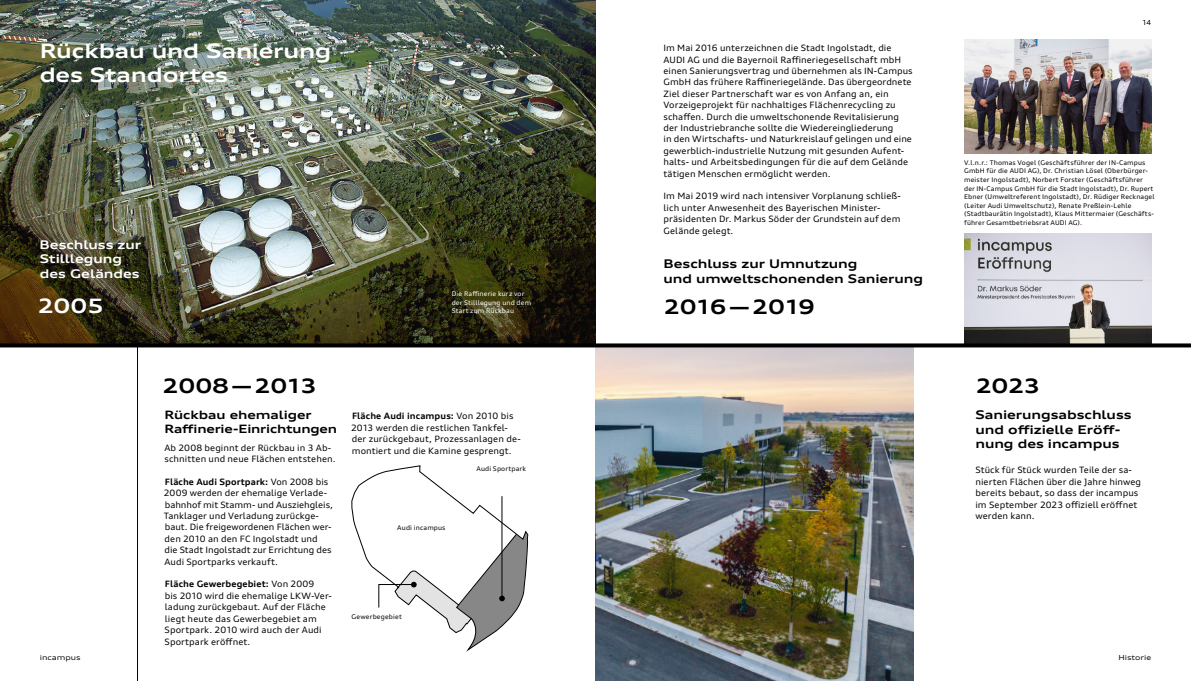
<style>
.page{position:relative;width:1191px;height:681px;background:#fff}
.page>*{position:absolute;margin:0;border:0;box-sizing:border-box;transform-origin:0 0}
.t1{font:700 expanded 20px/24px "Audi Type";letter-spacing:-.01em;color:#fff}
.t2{font:700 expanded 20px "Audi Type";letter-spacing:-.045em;color:#000}
.t3{font:700 expanded 20px "Audi Type";letter-spacing:-.085em;color:#000}
.t4{font:700 expanded 12px/14.4px "Audi Type";letter-spacing:-.005em;color:#000}
.t5{font:700 expanded 12px/14.4px "Audi Type";color:#fff}
.t6{font:700 expanded 11.6px/14.4px "Audi Type";letter-spacing:-.01em;color:#000}
.t7{font:expanded 8.8px/11.4px "Audi Type";letter-spacing:.005em;color:#000}
.t8{font:expanded 7px "Audi Type";color:#000}
.t9{font:expanded 7px "Audi Type";color:#000}
.t10{font:expanded 7px "Audi Type";color:#fff}
.t11{font:expanded 6.5px/8.5px "Audi Type";letter-spacing:.02em;color:#000}
.t12{font:expanded 6.5px/8.5px "Audi Type";letter-spacing:.02em;color:#fff}
.s1{font-weight:700}
</style>
<div class="page">
<svg style="left:351px;top:465px;width:177px;height:186px"></svg>
<hr style="left:137px;top:340px;width:1px;height:340px;background:#000">
<hr style="left:502px;top:496px;width:1px;height:102px;background:#000">
<svg style="left:378px;top:531px;width:149px;height:118px"></svg>
<img style="left:0;top:0;width:595px;height:343px">
<img style="left:595px;top:347px;width:318px;height:333px">
<img style="left:964px;top:40px;width:187px;height:114px">
<img style="left:964px;top:233px;width:187px;height:110px">
<svg style="left:0;top:343px;width:1191px;height:4px;background:#0d0d0b"></svg>
<p class="t10" style="left:40px;top:18px;width:11px">13</p>
<p class="t9" style="left:1142px;top:18px;width:11px">14</p>
<h1 class="t1" style="left:40px;top:38px;width:293px">Rückbau und Sanierung des Standortes</h1>
<p class="t7" style="left:663px;top:42px;width:250px">Im Mai 2016 unterzeichnen die Stadt Ingolstadt, die AUDI AG und die Bayernoil Raffineriegesellschaft mbH einen Sanierungsvertrag und übernehmen als IN-Campus GmbH das frühere Raffineriegelände. Das übergeordnete Ziel dieser Partnerschaft war es von Anfang an, ein Vorzeigeprojekt für nachhaltiges Flächenrecycling zu schaffen. Durch die umweltschonende Revitalisierung der Industriebranche sollte die Wiedereingliederung<br>in den Wirtschafts- und Naturkreislauf gelingen und eine gewerblich-industrielle Nutzung mit gesunden Aufent&shy;halts- und Arbeitsbedingungen für die auf dem Gelände tätigen Menschen ermöglicht werden.</p>
<p class="t7" style="left:663px;top:190px;width:239px">Im Mai 2019 wird nach intensiver Vorplanung schließ&shy;lich unter Anwesenheit des Bayerischen Minister&shy;präsidenten Dr. Markus Söder der Grundstein auf dem Gelände gelegt.</p>
<p class="t11" style="left:964px;top:158px;width:192px">V.l.n.r.: Thomas Vogel (Geschäftsführer der IN-Campus GmbH für die AUDI AG), Dr. Christian Lösel (Oberbürger&shy;meister Ingolstadt), Norbert Forster (Geschäftsführer der IN-Campus GmbH für die Stadt Ingolstadt), Dr. Rupert Ebner (Umweltreferent Ingolstadt), Dr. Rüdiger Recknagel (Leiter Audi Umweltschutz), Renate Preßlein-Lehle (Stadtbaurätin Ingolstadt), Klaus Mittermaier (Geschäfts&shy;führer Gesamtbetriebsrat AUDI AG).</p>
<h2 class="t5" style="left:40px;top:237px;width:103px">Beschluss zur<br>Stilllegung des Geländes</h2>
<h1 class="t1" style="left:37px;top:294px;width:68px">2005</h1>
<p class="t12" style="left:452px;top:289px;width:81px">Die Raffinerie kurz vor der Stilllegung und dem<br>Start zum Rückbau</p>
<h2 class="t4" style="left:663px;top:257px;width:261px">Beschluss zur Umnutzung<br>und umweltschonenden Sanierung</h2>
<h1 class="t3" style="left:663px;top:294px;width:153px">2016 — 2019</h1>
<h1 class="t2" style="left:162px;top:373px;width:156px">2008—2013</h1>
<h3 class="t6" style="left:164px;top:407px;width:174px">Rückbau ehemaliger<br>Raffinerie-Einrichtungen</h3>
<p class="t7" style="left:164px;top:441px;width:173px">Ab 2008 beginnt der Rückbau in 3 Ab&shy;schnitten und neue Flächen entstehen.</p>
<p class="t7" style="left:164px;top:475px;width:171px"><span class="s1">Fläche Audi Sportpark:</span> Von 2008 bis 2009 werden der ehemalige Verlade&shy;bahnhof mit Stamm- und Ausziehgleis, Tanklager und Verladung zurückge&shy;baut. Die freigewordenen Flächen wer&shy;den 2010 an den FC Ingolstadt und<br>die Stadt Ingolstadt zur Errichtung des Audi Sportparks verkauft.</p>
<p class="t7" style="left:165px;top:578px;width:169px"><span class="s1">Fläche Gewerbegebiet:</span> Von 2009<br>bis 2010 wird die ehemalige LKW-Ver&shy;ladung zurückgebaut. Auf der Fläche liegt heute das Gewerbegebiet am<br>Sportpark. 2010 wird auch der Audi<br>Sportpark eröffnet.</p>
<p class="t7" style="left:351px;top:410px;width:171px"><span class="s1">Fläche Audi incampus:</span> Von 2010 bis 2013 werden die restlichen Tankfel&shy;der zurückgebaut, Prozessanlagen de&shy;montiert und die Kamine gesprengt.</p>
<p class="t11" style="left:397px;top:523px;width:50px">Audi incampus</p>
<p class="t11" style="left:476px;top:463px;width:51px">Audi Sportpark</p>
<p class="t11" style="left:351px;top:612px;width:52px">Gewerbegebiet</p>
<h1 class="t2" style="left:975px;top:373px;width:67px">2023</h1>
<h2 class="t4" style="left:975px;top:407px;width:158px">Sanierungsabschluss und offizielle Eröff&shy;nung des incampus</h2>
<p class="t7" style="left:975px;top:464px;width:167px">Stück fü r Stück wurden Teile der sa&shy;nierten Flächen ü ber die Jahre hinweg bereits bebaut, so dass der incampus im September 2023 offiziell eröffnet werden kann.</p>
<p class="t8" style="left:40px;top:652px;width:43px">incampus</p>
<p class="t8" style="left:1118px;top:652px;width:34px">Historie</p>
</div>
